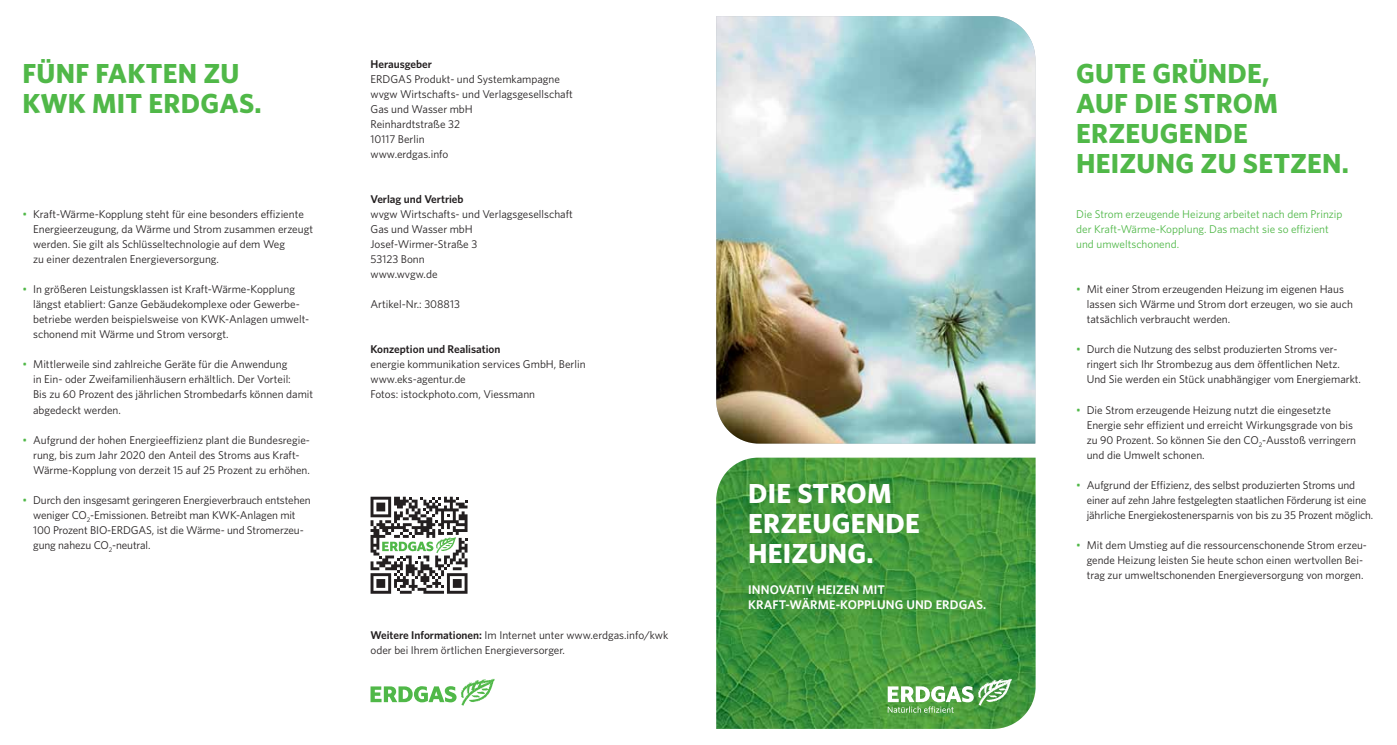
<style>
.page{position:relative;width:1397px;height:745px;background:#fff}
.page>*{position:absolute;margin:0;border:0;box-sizing:border-box;transform-origin:0 0}
.t1{font:700 27.5px/30px "Whitney";letter-spacing:.01em;color:#50b848}
.t2{font:700 27.5px/30px "Whitney";letter-spacing:.01em;color:#fff}
.t3{font:600 12.5px/15px "Whitney";letter-spacing:.01em;color:#fff}
.t4{font:11.25px/15px "Whitney";color:#231f20}
.t5{font:11.25px/15px "Whitney";color:#50b848}
.t6{font:600 11.25px "Whitney";letter-spacing:-.01em;color:#231f20}
.s1{color:#50b848}
.s2{font-weight:600}
</style>
<div class="page">
<img style="left:716px;top:457px;width:319px;height:271px">
<img style="left:716px;top:16px;width:319px;height:427px">
<svg style="left:887px;top:678px;width:124px;height:34px"></svg>
<svg style="left:370px;top:678px;width:124px;height:27px"></svg>
<svg style="left:370px;top:496px;width:97px;height:97px"></svg>
<h1 class="t1" style="left:22px;top:58px;width:241px">FÜNF FAKTEN ZU<br>KWK MIT ERDGAS.</h1>
<p class="t4" style="left:33px;top:206px;width:281px;text-indent:-11px"><span class="s1">•</span> Kraft-Wärme-Kopplung steht für eine besonders effiziente Energieerzeugung, da Wärme und Strom zusammen erzeugt werden. Sie gilt als Schlüsseltechnologie auf dem Weg<br>zu einer dezentralen Energieversorgung.</p>
<p class="t4" style="left:33px;top:281px;width:277px;text-indent:-11px"><span class="s1">•</span> In größeren Leistungsklassen ist Kraft-Wärme-Kopplung längst etabliert: Ganze Gebäudekomplexe oder Gewerbe&shy;betriebe werden beispielsweise von KWK-Anlagen umwelt&shy;schonend mit Wärme und Strom versorgt.</p>
<p class="t4" style="left:33px;top:356px;width:281px;text-indent:-11px"><span class="s1">•</span> Mittlerweile sind zahlreiche Geräte für die Anwendung<br>in Ein- oder Zweifamilienhäusern erhältlich. Der Vorteil:<br>Bis zu 60 Prozent des jährlichen Strombedarfs können damit abgedeckt werden.</p>
<p class="t4" style="left:33px;top:431px;width:278px;text-indent:-11px"><span class="s1">•</span> Aufgrund der hohen Energieeffizienz plant die Bundesregie&shy;rung, bis zum Jahr 2020 den Anteil des Stroms aus Kraft-<br>Wärme-Kopplung von derzeit 15 auf 25 Prozent zu erhöhen.</p>
<p class="t4" style="left:33px;top:491px;width:279px;text-indent:-11px"><span class="s1">•</span> Durch den insgesamt geringeren Energieverbrauch entstehen weniger CO<sub>2</sub>-Emissionen. Betreibt man KWK-Anlagen mit 100 Prozent BIO-ERDGAS, ist die Wärme- und Stromerzeu&shy;gung nahezu CO<sub>2</sub>-neutral.</p>
<p class="t6" style="left:370px;top:57px;width:63px">Herausgeber</p>
<p class="t4" style="left:370px;top:71px;width:204px">ERDGAS Produkt- und Systemkampagne wvgw Wirtschafts- und Verlagsgesellschaft<br>Gas und Wasser mbH<br>Reinhardtstraße 32<br>10117 Berlin<br>www.erdgas.info</p>
<p class="t6" style="left:370px;top:192px;width:95px">Verlag und Vertrieb</p>
<p class="t4" style="left:370px;top:206px;width:204px">wvgw Wirtschafts- und Verlagsgesellschaft<br>Gas und Wasser mbH<br>Josef-Wirmer-Straße 3<br>53123 Bonn<br>www.wvgw.de</p>
<p class="t4" style="left:370px;top:296px;width:91px">Artikel-Nr.: 308813</p>
<p class="t6" style="left:370px;top:342px;width:131px">Konzeption und Realisation</p>
<p class="t4" style="left:370px;top:356px;width:216px">energie kommunikation services GmbH, Berlin www.eks-agentur.de<br>Fotos: istockphoto.com, Viessmann</p>
<p class="t4" style="left:370px;top:626px;width:299px"><span class="s2">Weitere I nformationen:</span> Im Internet unter www.erdgas.info/kwk oder bei Ihrem örtlichen Energieversorger.</p>
<h1 class="t2" style="left:748px;top:477px;width:173px">DIE STROM<br>ERZEUGENDE<br>HEIZUNG.</h1>
<p class="t3" style="left:748px;top:581px;width:239px">innovativ h eizen mit kraft-wärme-kopplung und erdgas.</p>
<h1 class="t1" style="left:1075px;top:58px;width:274px">GUTE GRÜNDE,<br>AUF DIE STROM<br>ERZEUGENDE<br>HEIZUNG ZU SETZEN.</h1>
<p class="t5" style="left:1075px;top:206px;width:268px">Die Strom erzeugende Heizung arbeitet nach dem Prinzip der Kraft-Wärme-Kopplung. Das macht sie so effizient und umweltschonend.</p>
<p class="t4" style="left:1086px;top:281px;width:268px;text-indent:-11px"><span class="s1">•</span> Mit einer Strom erzeugenden Heizung im eigenen Haus lassen sich Wärme und Strom dort erzeugen, wo sie auch tatsächlich verbraucht werden.</p>
<p class="t4" style="left:1086px;top:341px;width:276px;text-indent:-11px"><span class="s1">•</span> Durch die Nutzung des selbst produzierten Stroms ver&shy;ringert sich Ihr Strombezug aus dem öffentlichen Netz.<br>Und Sie werden ein Stück unabhängiger vom Energiemarkt.</p>
<p class="t4" style="left:1086px;top:401px;width:271px;text-indent:-11px"><span class="s1">•</span> Die Strom erzeugende Heizung nutzt die eingesetzte Energie sehr effizient und erreicht Wirkungsgrade von bis zu 90 Prozent. So können Sie den CO<sub>2</sub>-Ausstoß verringern und die Umwelt schonen.</p>
<p class="t4" style="left:1086px;top:476px;width:288px;text-indent:-11px"><span class="s1">•</span> Aufgrund der Effizienz, des selbst produzierten Stroms und einer auf zehn Jahre festgelegten staatlichen Förderung ist eine jährliche Energiekostenersparnis von bis zu 35 Prozent möglich.</p>
<p class="t4" style="left:1086px;top:536px;width:282px;text-indent:-11px"><span class="s1">•</span> Mit dem Umstieg auf die ressourcenschonende Strom erzeu&shy;gende Heizung leisten Sie heute schon einen wertvollen Bei&shy;trag zur umweltschonenden Energieversorgung von morgen.</p>
</div>
